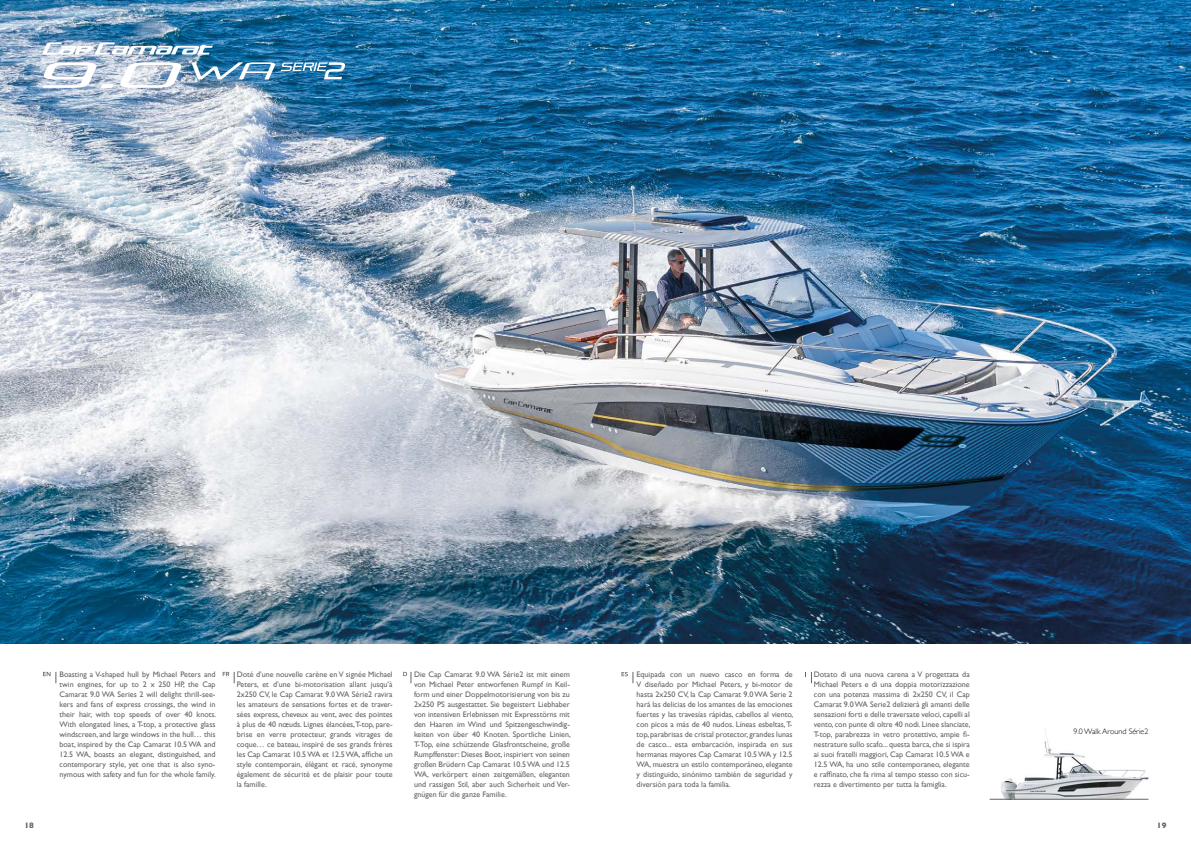
<style>
.page{position:relative;width:1191px;height:842px;background:#fff}
.page>*{position:absolute;margin:0;border:0;box-sizing:border-box;transform-origin:0 0}
.t1{font:8px/10px "Gill Sans";color:#646363;text-align:justify}
.t2{font:300 8px "Gill Sans";color:#000}
.t3{font:700 8px "Gill Sans";color:#646363}
</style>
<div class="page">
<img style="left:0;top:0;width:1191px;height:643px">
<img style="left:993px;top:730px;width:156px;height:69px">
<hr style="left:989px;top:799px;width:159px;height:1px;background:#646363">
<svg style="left:43px;top:672px;width:7px;height:4px"></svg>
<svg style="left:805px;top:672px;width:7px;height:11px"></svg>
<svg style="left:403px;top:672px;width:9px;height:11px"></svg>
<svg style="left:621px;top:672px;width:12px;height:11px"></svg>
<svg style="left:223px;top:672px;width:12px;height:11px"></svg>
<svg style="left:43px;top:43px;width:170px;height:12px"></svg>
<svg style="left:191px;top:62px;width:84px;height:17px"></svg>
<svg style="left:281px;top:62px;width:64px;height:17px"></svg>
<svg style="left:42px;top:62px;width:71px;height:26px"></svg>
<svg style="left:119px;top:62px;width:63px;height:26px"></svg>
<p class="t1" style="left:60px;top:670px;width:158px">Boasting a V-shaped hull by Michael Peters and twin engines, for up to 2 x 250 HP, the Cap Camarat 9.0 WA Series 2 will delight thrill-see&shy;kers and fans of express crossings, the wind in their hair, with top speeds of over 40 knots.<br>With elongated lines, a T-top, a protective glass windscreen, and large windows in the hull… this boat, inspired by the Cap Camarat 10.5 WA and 12.5 WA, boasts an elegant, distinguished, and contemporary style, yet one that is also syno&shy;nymous with safety and fun for the whole family.</p>
<p class="t1" style="left:237px;top:670px;width:157px">Doté d’une nouvelle carène en V signée Michael Peters, et d’une bi-motorisation allant jusqu’à 2x250 CV, le Cap Camarat 9.0 WA Série2 ravira les amateurs de sensations fortes et de traver&shy;sées express, cheveux au vent, avec des pointes à plus de 40 nœuds. Lignes élancées, T-top, pare&shy;brise en verre protecteur, grands vitrages de coque… ce bateau, inspiré de ses grands frères les Cap Camarat 10.5 WA et 12.5 WA, affiche un style contemporain, élégant et racé, synonyme également de sécurité et de plaisir pour toute la famille.</p>
<p class="t1" style="left:414px;top:670px;width:158px">Die Cap Camarat 9.0 WA Série2 ist mit einem von Michael Peter entworfenen Rumpf in Keil&shy;form und einer Doppelmotorisierung von bis zu 2x250 PS ausgestattet. Sie begeistert Liebhaber von intensiven Erlebnissen mit Expresstörns mit den Haaren im Wind und Spitzengeschwindig&shy;keiten von über 40 Knoten. Sportliche Linien, T-Top, eine schützende Glasfrontscheine, große Rumpffenster: Dieses Boot, inspiriert von seinen großen Brüdern Cap Camarat 10.5 WA und 12.5<br>WA, verkörpert einen zeitgemäßen, eleganten und rassigen Stil, aber auch Sicherheit und Ver&shy;gnügen für die ganze Familie.</p>
<p class="t1" style="left:636px;top:670px;width:158px">Equipada con un nuevo casco en forma de V diseñado por Michael Peters, y bi-motor de hasta 2x250 CV, la Cap Camarat 9.0 WA Serie 2 hará las delicias de los amantes de las emociones fuertes y las travesías rápidas, cabellos al viento, con picos a más de 40 nudos. Líneas esbeltas, T&shy;top, parabrisas de cristal protector, grandes lunas de casco... esta embarcación, inspirada en sus hermanas mayores Cap Camarat 10.5 WA y 12.5<br>WA, muestra un estilo contemporáneo, elegante y distinguido, sinónimo también de seguridad y diversión para toda la familia.</p>
<p class="t1" style="left:814px;top:670px;width:158px">Dotato di una nuova carena a V progettata da Michael Peters e di una doppia motorizzazione con una potenza massima di 2x250 CV, il Cap Camarat 9.0 WA Serie2 delizierà gli amanti delle sensazioni forti e delle traversate veloci, capelli al vento, con punte di oltre 40 nodi. Linee slanciate, T-top, parabrezza in vetro protettivo, ampie fi&shy;nestrature sullo scafo... questa barca, che si ispira ai suoi fratelli maggiori, Cap Camarat 10.5 WA e 12.5 WA, ha uno stile contemporaneo, elegante e raffinato, che fa rima al tempo stesso con sicu&shy;rezza e divertimento per tutta la famiglia.</p>
<p class="t2" style="left:1073px;top:725px;width:77px">9.0 Walk Around Série2</p>
<p class="t3" style="left:25px;top:818px;width:11px">18</p>
<p class="t3" style="left:1157px;top:818px;width:11px">19</p>
</div>
